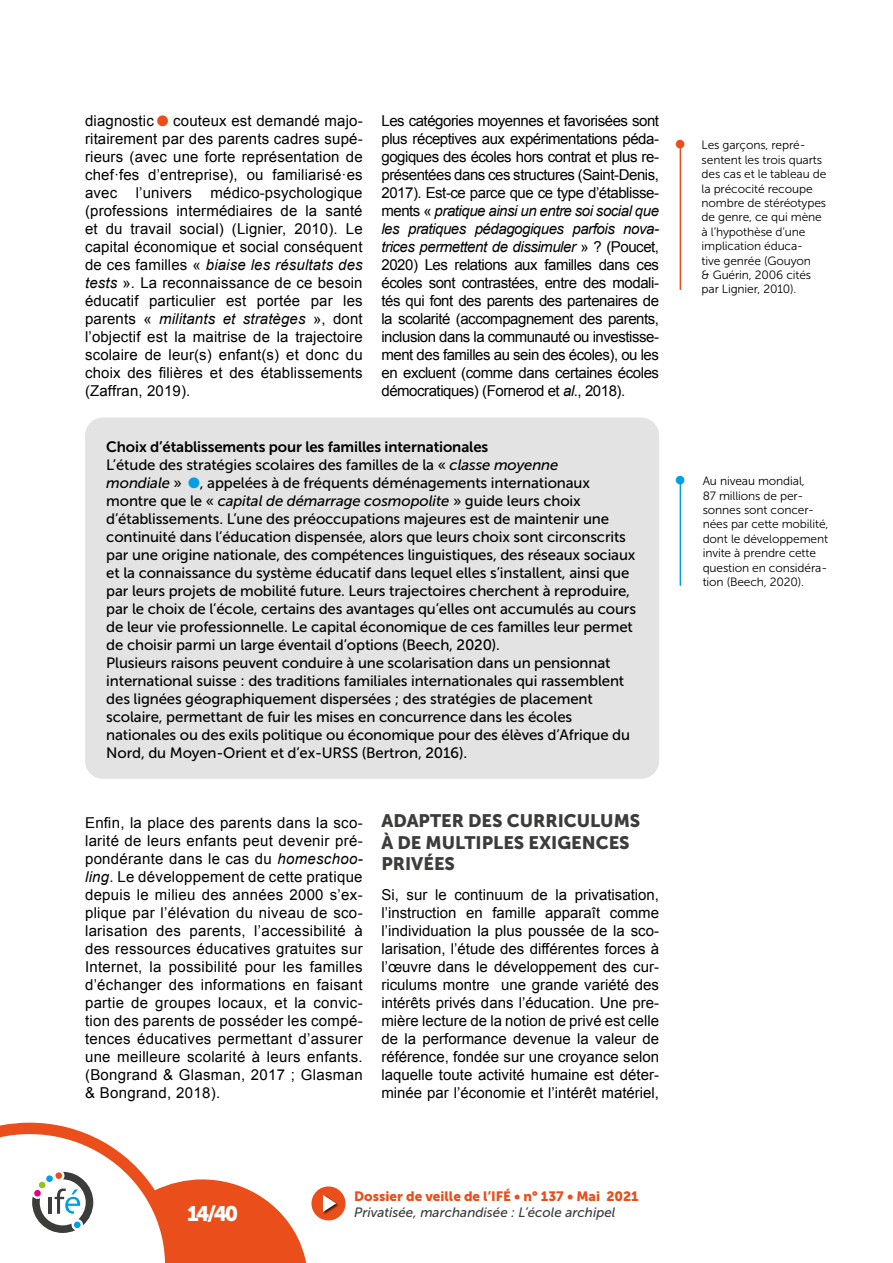
<style>
.page{position:relative;width:893px;height:1263px;background:#fff}
.page>*{position:absolute;margin:0;border:0;box-sizing:border-box;transform-origin:0 0}
.t1{font:21px "Museo Sans 900";color:#fff}
.Titre_3_Sous_Chapitr{font:18px/21.6px "Museo Sans 900";color:#3c3c3b}
.Corps{font:15px/18px "Arial";color:#000;text-align:justify}
.Encadré{font:15px/18px "Museo Sans 500";letter-spacing:-.01em;color:#000}
.Encadré-2{font:15px "Museo Sans 700";letter-spacing:-.01em;color:#000}
.t2{font:italic 13.5px "Museo Sans 500";color:#3c3c3b}
.t3{font:13.5px "Museo Sans 900";color:#e94e1b}
.t4{font:12px/14.4px "Museo Sans 300";letter-spacing:-.01em;color:#000}
.s1{color:#e94e1b}
.s2{font-style:italic}
.s3{color:#009fe3}
</style>
<div class="page">
<div style="left:311px;top:1186px;width:34px;height:34px;background:#e94e1b;border-radius:50%"></div>
<div style="left:322px;top:1194px;width:18px;height:21px;background:#000;opacity:.75"></div>
<svg style="left:323px;top:1195px;width:13px;height:17px"></svg>
<svg style="left:0;top:1123px;width:306px;height:140px"></svg>
<div style="left:39px;top:1181px;width:7px;height:7px;background:#95c11f;border-radius:50%"></div>
<div style="left:46px;top:1175px;width:7px;height:7px;background:#009fe3;border-radius:50%"></div>
<div style="left:55px;top:1172px;width:7px;height:7px;background:#e94e1b;border-radius:50%"></div>
<div style="left:74px;top:1221px;width:7px;height:7px;background:#009fe3;border-radius:50%"></div>
<div style="left:34px;top:1190px;width:7px;height:7px;background:#e6007d;border-radius:50%"></div>
<hr style="left:680px;top:148px;width:1px;height:142px;background:#e94e1b">
<hr style="left:680px;top:484px;width:1px;height:102px;background:#009fe3">
<div style="left:85px;top:417px;width:574px;height:362px;background:#e3e3e3;border-radius:18px"></div>
<p class="Corps" style="left:85px;top:112px;width:279px">diagnostic <span class="s1">●</span> couteux est demandé majo&shy;ritairement par des parents cadres supé&shy;rieurs (avec une forte représentation de chef·fes d’entreprise), ou familiarisé·es avec l’univers médico-psychologique (professions intermédiaires de la santé et du travail social) (Lignier, 2010). Le capital économique et social conséquent de ces familles « <span class="s2">biaise les résultats des tests</span> ». La reconnaissance de ce besoin éducatif particulier est portée par les parents « <span class="s2">militants et stratèges</span> », dont l’objectif est la maitrise de la trajectoire scolaire de leur(s) enfant(s) et donc du choix des filières et des établissements (Zaffran, 2019).</p>
<p class="Corps" style="left:381px;top:112px;width:279px">Les catégories moyennes et favorisées sont plus réceptives aux expérimentations péda&shy;gogiques des écoles hors contrat et plus re&shy;présentées dans ces structures (Saint-Denis, 2017). Est-ce parce que ce type d’établisse&shy;ments « <span class="s2">pratique ainsi un entre soi social que les pratiques pédagogiques parfois nova&shy;trices permettent de dissimuler</span> » ? (Poucet, 2020) Les relations aux familles dans ces écoles sont contrastées, entre des modali&shy;tés qui font des parents des partenaires de la scolarité (accompagnement des parents, inclusion dans la communauté ou investisse&shy;ment des familles au sein des écoles), ou les en excluent (comme dans certaines écoles démocratiques) (Fornerod et <span class="s2">al</span>., 2018).</p>
<p class="Encadré-2" style="left:106px;top:438px;width:383px">Choix d’établissements pour les familles internationales</p>
<p class="Encadré" style="left:106px;top:455px;width:531px">L’étude des stratégies scolaires des familles de la « <span class="s2">classe moyenne<br>mondiale</span> » <span class="s3">●</span>, appelées à de fréquents déménagements internationaux montre que le « <span class="s2">capital de démarrage cosmopolite</span> » guide leurs choix d’établissements. L’une des préoccupations majeures est de maintenir une continuité dans l’éducation dispensée, alors que leurs choix sont circonscrits par une origine nationale, des compétences linguistiques, des réseaux sociaux et la connaissance du système éducatif dans lequel elles s’installent, ainsi que par leurs projets de mobilité future. Leurs trajectoires cherchent à reproduire, par le choix de l’école, certains des avantages qu’elles ont accumulés au cours de leur vie professionnelle. Le capital économique de ces familles leur permet de choisir parmi un large éventail d’options (Beech, 2020).</p>
<p class="Encadré" style="left:106px;top:653px;width:525px">Plusieurs raisons peuvent conduire à une scolarisation dans un pensionnat international suisse : des traditions familiales internationales qui rassemblent des lignées géographiquement dispersées ; des stratégies de placement scolaire, permettant de fuir les mises en concurrence dans les écoles nationales ou des exils politique ou économique pour des élèves d’Afrique du Nord, du Moyen-Orient et d’ex-URSS (Bertron, 2016).</p>
<p class="Corps" style="left:85px;top:814px;width:279px">Enfin, la place des parents dans la sco&shy;larité de leurs enfants peut devenir pré&shy;pondérante dans le cas du <span class="s2">homeschoo&shy;ling</span>. Le développement de cette pratique depuis le milieu des années 2000 s’ex&shy;plique par l’élévation du niveau de sco&shy;larisation des parents, l’accessibilité à des ressources éducatives gratuites sur Internet, la possibilité pour les familles d’échanger des informations en faisant partie de groupes locaux, et la convic&shy;tion des parents de posséder les compé&shy;tences éducatives permettant d’assurer une meilleure scolarité à leurs enfants. (Bongrand &amp; Glasman, 2017 ; Glasman &amp; Bongrand, 2018).</p>
<p class="Titre_3_Sous_Chapitr" style="left:381px;top:810px;width:260px">ADAPTER DES CURRICULUMS<br>À DE MULTIPLES EXIGENCES<br>PRIVÉES</p>
<p class="Corps" style="left:381px;top:886px;width:279px">Si, sur le continuum de la privatisation, l’instruction en famille apparaît comme l’individuation la plus poussée de la sco&shy;larisation, l’étude des différentes forces à l’œuvre dans le développement des cur&shy;riculums montre une grande variété des intérêts privés dans l’éducation. Une pre&shy;mière lecture de la notion de privé est celle de la performance devenue la valeur de référence, fondée sur une croyance selon laquelle toute activité humaine est déter&shy;minée par l’économie et l’intérêt matériel,</p>
<p class="t3" style="left:354px;top:1188px;width:286px">Dossier de veille de l’IFÉ • n° 137 • Mai 2021</p>
<h1 class="t1" style="left:187px;top:1202px;width:53px">14/40</h1>
<p class="t2" style="left:354px;top:1205px;width:263px">Privatisée, marchandisée : L’école archipel</p>
<p class="t4" style="left:702px;top:138px;width:126px">Les garçons, repré&shy;sentent les trois quarts des cas et le tableau de la précocité recoupe nombre de stéréotypes de genre, ce qui mène à l’hypothèse d’une implication éduca-<br>tive genrée (Gouyon<br>&amp; Guérin, 2006 cités par Lignier, 2010).</p>
<p class="t4" style="left:703px;top:474px;width:127px">Au niveau mondial,<br>87 millions de per&shy;sonnes sont concer&shy;nées par cette mobilité, dont le développement invite à prendre cette question en considéra&shy;tion (Beech, 2020).</p>
</div>
